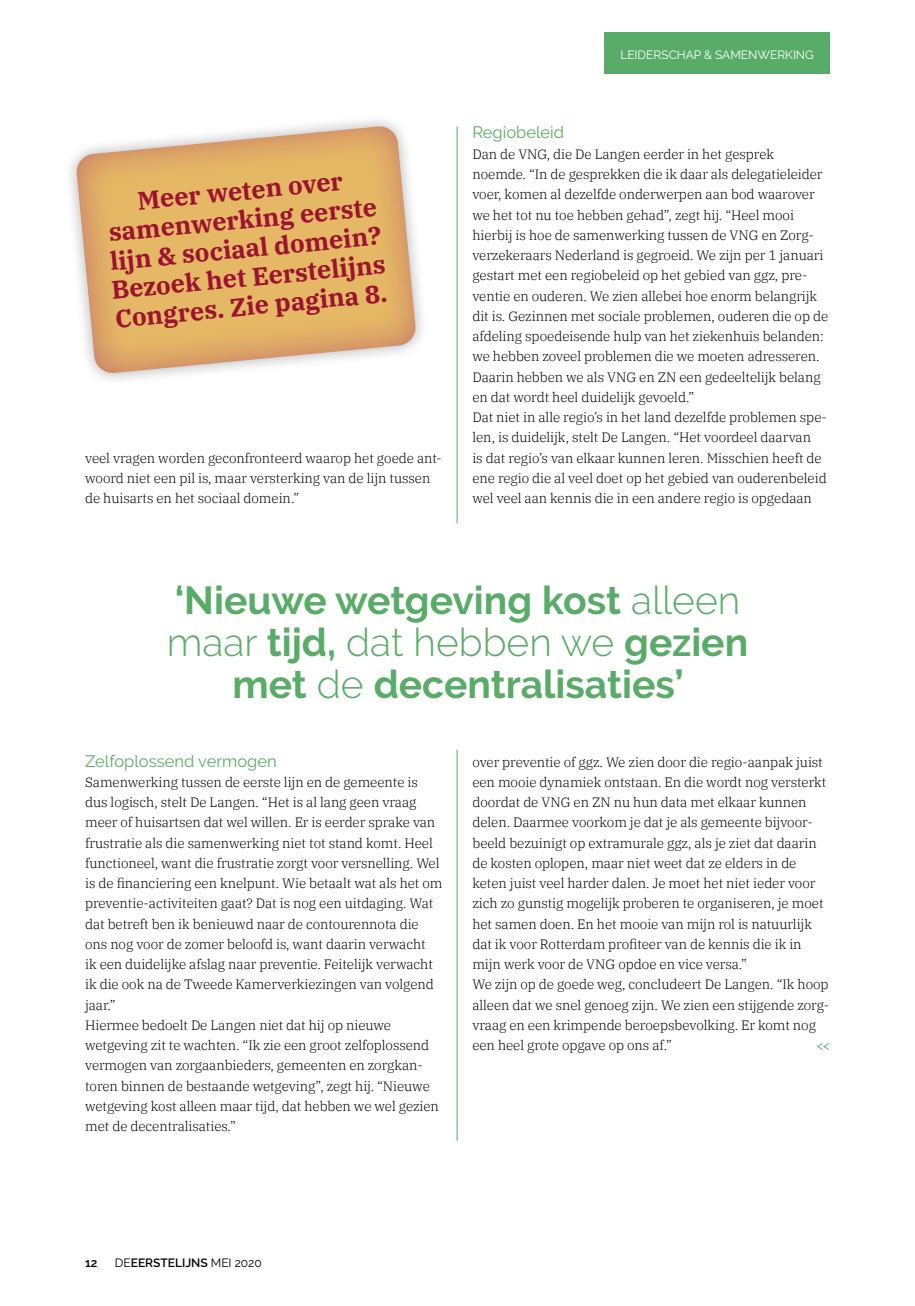
<style>
.page{position:relative;width:915px;height:1306px;background:#fff}
.page>*{position:absolute;margin:0;border:0;box-sizing:border-box;transform-origin:0 0}
.t1{font:700 39px/42px "Raleway";color:#59ac67;text-align:center}
.t2{font:700 25.2px/29px "IBM Plex Serif";color:#9c1230;text-align:center}
.t3{font:16.5px "Raleway";color:#59ac67}
.t4{font:300 13.5px/20.2px "IBM Plex Serif";letter-spacing:-.005em;color:#000}
.t5{font:13.5px "Raleway";color:#59ac67}
.t6{font:12px "Raleway";color:#fff}
.t7{font:600 12px "Raleway";color:#000}
.s1{font-weight:300}
.s2{font-weight:400}
</style>
<div class="page">
<svg style="left:73px;top:122px;width:346px;height:253px;background:#e5be80"></svg>
<hr style="left:456px;top:126px;width:1px;height:397px;background:#59ac67">
<hr style="left:456px;top:749px;width:1px;height:391px;background:#59ac67">
<div style="left:604px;top:32px;width:225px;height:42px;background:#59ac67"></div>
<h2 class="t2" style="left:102px;top:186px;width:276px;rotate:-5deg">Meer weten over samenwerking eerste lijn &amp; sociaal domein?<br>Bezoek het Eerstelijns<br>Congres. Zie pagina 8.</h2>
<p class="t4" style="left:85px;top:446px;width:358px">veel vragen worden geconfronteerd waarop het goede ant&shy;woord niet een pil is, maar versterking van de lijn tussen de huisarts en het sociaal domein.”</p>
<p class="t6" style="left:620px;top:47px;width:195px">LEIDERSCHAP &amp; SAMENWERKING</p>
<p class="t3" style="left:472px;top:123px;width:93px">Regiobeleid</p>
<p class="t4" style="left:472px;top:143px;width:357px">Dan de VNG, die De Langen eerder in het gesprek noemde. “In de gesprekken die ik daar als delegatieleider voer, komen al dezelfde onderwerpen aan bod waarover we het tot nu toe hebben gehad”, zegt hij. “Heel mooi hierbij is hoe de samenwerking tussen de VNG en Zorg&shy;verzekeraars Nederland is gegroeid. We zijn per 1 januari gestart met een regiobeleid op het gebied van ggz, pre&shy;ventie en ouderen. We zien allebei hoe enorm belangrijk dit is. Gezinnen met sociale problemen, ouderen die op de afdeling spoedeisende hulp van het ziekenhuis belanden: we hebben zoveel problemen die we moeten adresseren.<br>Daarin hebben we als VNG en ZN een gedeeltelijk belang en dat wordt heel duidelijk gevoeld.”<br>Dat niet in alle regio’s in het land dezelfde problemen spe&shy;len, is duidelijk, stelt De Langen. “Het voordeel daarvan<br>is dat regio’s van elkaar kunnen leren. Misschien heeft de ene regio die al veel doet op het gebied van ouderenbeleid wel veel aan kennis die in een andere regio is opgedaan</p>
<h1 class="t1" style="left:167px;top:580px;width:582px">‘Nieuwe wetgeving kost <span class="s1">alleen maar</span> tijd, <span class="s1">dat hebben we</span> gezien met <span class="s1">de</span> decentralisaties’</h1>
<p class="t3" style="left:85px;top:751px;width:193px">Zelfoplossend vermogen</p>
<p class="t4" style="left:85px;top:770px;width:359px">Samenwerking tussen de eerste lijn en de gemeente is dus logisch, stelt De Langen. “Het is al lang geen vraag meer of huisartsen dat wel willen. Er is eerder sprake van frustratie als die samenwerking niet tot stand komt. Heel functioneel, want die frustratie zorgt voor versnelling. Wel is de financiering een knelpunt. Wie betaalt wat als het om preventie-activiteiten gaat? Dat is nog een uitdaging. Wat dat betreft ben ik benieuwd naar de contourennota die ons nog voor de zomer beloofd is, want daarin verwacht<br>ik een duidelijke afslag naar preventie. Feitelijk verwacht ik die ook na de Tweede Kamerverkiezingen van volgend jaar.”<br>Hiermee bedoelt De Langen niet dat hij op nieuwe wetgeving zit te wachten. “Ik zie een groot zelfoplossend vermogen van zorgaanbieders, gemeenten en zorgkan&shy;toren binnen de bestaande wetgeving”, zegt hij. “Nieuwe wetgeving kost alleen maar tijd, dat hebben we wel gezien met de decentralisaties.”</p>
<p class="t4" style="left:472px;top:750px;width:358px">over preventie of ggz. We zien door die regio-aanpak juist een mooie dynamiek ontstaan. En die wordt nog versterkt doordat de VNG en ZN nu hun data met elkaar kunnen delen. Daarmee voorkom je dat je als gemeente bijvoor&shy;beeld bezuinigt op extramurale ggz, als je ziet dat daarin de kosten oplopen, maar niet weet dat ze elders in de keten juist veel harder dalen. Je moet het niet ieder voor zich zo gunstig mogelijk proberen te organiseren, je moet het samen doen. En het mooie van mijn rol is natuurlijk dat ik voor Rotterdam profiteer van de kennis die ik in mijn werk voor de VNG opdoe en vice versa.”<br>We zijn op de goede weg, concludeert De Langen. “Ik hoop alleen dat we snel genoeg zijn. We zien een stijgende zorg&shy;vraag en een krimpende beroepsbevolking. Er komt nog een heel grote opgave op ons af.”</p>
<p class="t5" style="left:816px;top:1037px;width:15px">&lt;&lt;</p>
<p class="t7" style="left:85px;top:1255px;width:14px">12</p>
<p class="t7" style="left:115px;top:1255px;width:148px"><span class="s2">DE</span>EERSTELIJNS <span class="s2">MEI 2020</span></p>
</div>
